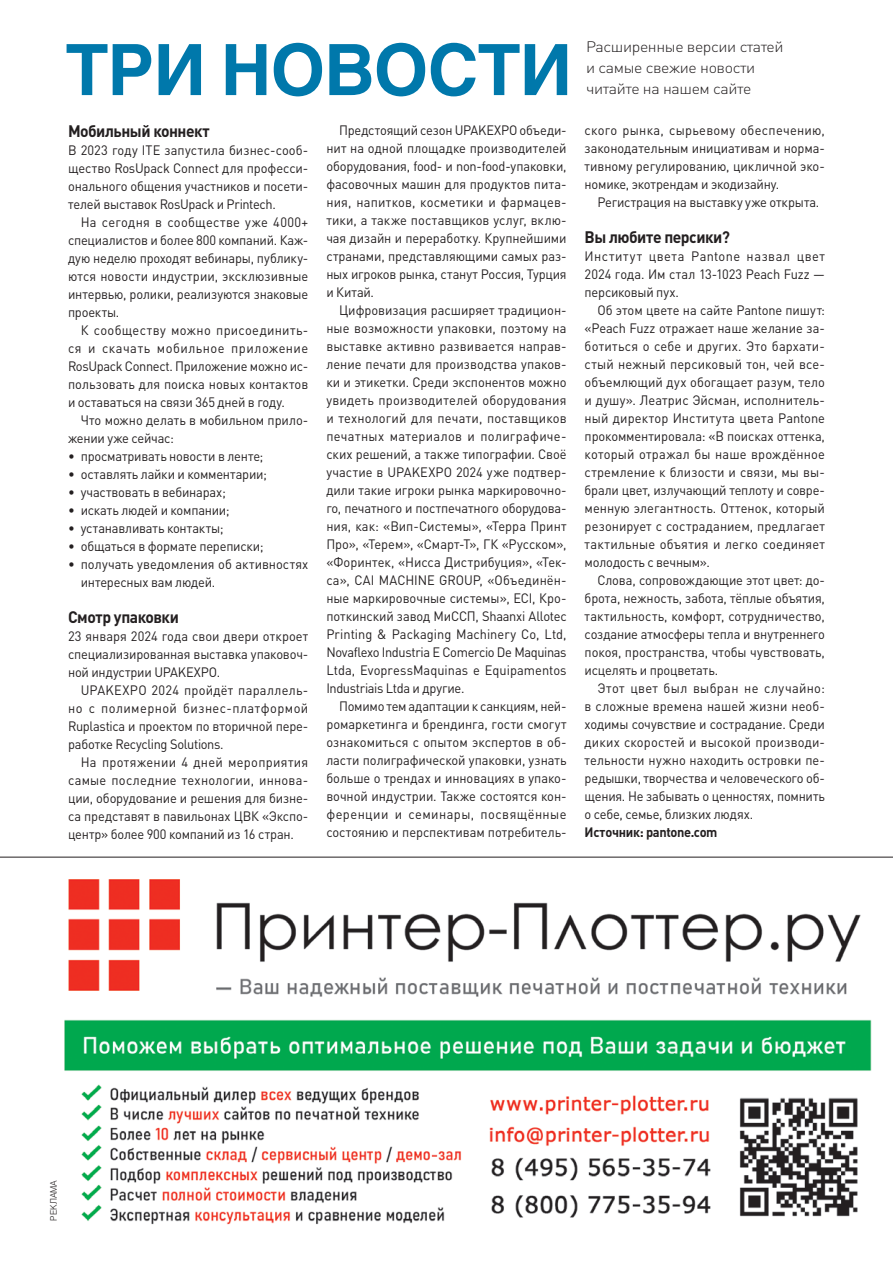
<style>
.page{position:relative;width:893px;height:1263px;background:#fff}
.page>*{position:absolute;margin:0;border:0;box-sizing:border-box;transform-origin:0 0}
.t1{font:700 70.2px "v Helios";letter-spacing:-.01em;color:#0078ab}
.Yellow{font:700 16.5px "DIN Pro";letter-spacing:-.03em;color:#231f20;scale:.95 1}
.t2{font:300 15px/21px "DIN Pro";letter-spacing:-.025em;color:#231f20;scale:1.06 1}
.Yellow-2{font:13.5px/18px "DIN Pro";letter-spacing:-.01em;color:#231f20;text-align:justify;scale:.95 1}
.Yellow-3{font:700 13.5px "DIN Pro";letter-spacing:-.025em;color:#231f20;scale:.95 1}
.Body_text_Itogo{font:300 9px "v Helios";color:#231f20;scale:.95 1}
</style>
<div class="page">
<img style="left:64px;top:879px;width:808px;height:346px">
<hr style="left:0;top:857px;width:893px;height:1px;background:#231f20">
<p class="t1" style="left:66px;top:29px;width:508px">ТРИ НОВОСТИ</p>
<p class="t2" style="left:586px;top:36px;width:188px">Расширенные версии статей и самые свежие новости читайте на нашем сайте</p>
<p class="Yellow" style="left:68px;top:120px;width:151px">Мобильный коннект</p>
<p class="Yellow-2" style="left:68px;top:141px;width:254px">В 2023 году ITE запустила бизнес-сооб&shy;щество RosUpack Connect для професси&shy;онального общения участников и посети&shy;телей выставок RosUpack и Printech.</p>
<p class="Yellow-2" style="left:68px;top:213px;width:254px;text-indent:13px">На сегодня в сообществе уже 4000+ специалистов и более 800 компаний. Каж&shy;дую неделю проходят вебинары, публику&shy;ются новости индустрии, эксклюзивные интервью, ролики, реализуются знаковые проекты.</p>
<p class="Yellow-2" style="left:68px;top:321px;width:254px;text-indent:13px">К сообществу можно присоединить&shy;ся и скачать мобильное приложение RosUpack Connect. Приложение можно ис&shy;пользовать для поиска новых контактов и оставаться на связи 365 дней в году.</p>
<p class="Yellow-2" style="left:68px;top:411px;width:254px;text-indent:13px">Что можно делать в мобильном прило&shy;жении уже сейчас:</p>
<p class="Yellow-2" style="left:68px;top:447px;width:207px">• просматривать новости в ленте;</p>
<p class="Yellow-2" style="left:68px;top:465px;width:211px">• оставлять лайки и комментарии;</p>
<p class="Yellow-2" style="left:68px;top:483px;width:168px">• участвовать в вебинарах;</p>
<p class="Yellow-2" style="left:68px;top:501px;width:172px">• искать людей и компании;</p>
<p class="Yellow-2" style="left:68px;top:519px;width:165px">• устанавливать контакты;</p>
<p class="Yellow-2" style="left:68px;top:537px;width:207px">• общаться в формате переписки;</p>
<p class="Yellow-2" style="left:81px;top:555px;width:241px;text-indent:-13px">• получать уведомления об активностях интересных вам людей.</p>
<p class="Yellow" style="left:68px;top:606px;width:118px">Смотр упаковки</p>
<p class="Yellow-2" style="left:68px;top:627px;width:254px">23 января 2024 года свои двери откроет специализированная выставка упаковоч&shy;ной индустрии UPAKEXPO.</p>
<p class="Yellow-2" style="left:68px;top:681px;width:254px;text-indent:13px">UPAKEXPO 2024 пройдёт параллель&shy;но с полимерной бизнес-платформой Ruplastica и проектом по вторичной пере&shy;работке Recycling Solutions.</p>
<p class="Yellow-2" style="left:68px;top:753px;width:254px;text-indent:13px">На протяжении 4 дней мероприятия самые последние технологии, иннова&shy;ции, оборудование и решения для бизне&shy;са представят в павильонах ЦВК «Экспо&shy;центр» более 900 компаний из 16 стран.</p>
<p class="Yellow-2" style="left:326px;top:121px;width:254px;text-indent:13px">Предстоящий сезон UPAKEXPO объеди&shy;нит на одной площадке производителей оборудования, food- и non-food-упаковки, фасовочных машин для продуктов пита&shy;ния, напитков, косметики и фармацев&shy;тики, а также поставщиков услуг, вклю&shy;чая дизайн и переработку. Крупнейшими странами, представляющими самых раз&shy;ных игроков рынка, станут Россия, Турция и Китай.</p>
<p class="Yellow-2" style="left:326px;top:301px;width:254px;text-indent:13px">Цифровизация расширяет традицион&shy;ные возможности упаковки, поэтому на выставке активно развивается направ&shy;ление печати для производства упаков&shy;ки и этикетки. Среди экспонентов можно увидеть производителей оборудования и технологий для печати, поставщиков печатных материалов и полиграфиче&shy;ских решений, а также типографии. Своё участие в UPAKEXPO 2024 уже подтвер&shy;дили такие игроки рынка маркировочно&shy;го, печатного и постпечатного оборудова&shy;ния, как: «Вип-Системы», «Терра Принт Про», «Терем», «Смарт-Т», ГК «Русском», «Форинтек, «Нисса Дистрибуция», «Тек&shy;са», CAI MACHINE GROUP, «Объединён&shy;ные маркировочные системы», ECI, Кро&shy;поткинский завод МиССП, Shaanxi Allotec Printing &amp; Packaging Machinery Co, Ltd, Novaflexo Industria E Comercio De Maquinas Ltda, EvopressMaquinas e Equipamentos Industriais Ltda и другие.</p>
<p class="Yellow-2" style="left:326px;top:697px;width:254px;text-indent:13px">Помимо тем адаптации к санкциям, ней&shy;ромаркетинга и брендинга, гости смогут ознакомиться с опытом экспертов в об&shy;ласти полиграфической упаковки, узнать больше о трендах и инновациях в упако&shy;вочной индустрии. Также состоятся кон&shy;ференции и семинары, посвящённые состоянию и перспективам потребитель-</p>
<p class="Yellow-2" style="left:585px;top:121px;width:254px">ского рынка, сырьевому обеспечению, законодательным инициативам и норма&shy;тивному регулированию, цикличной эко&shy;номике, экотрендам и экодизайну.</p>
<p class="Yellow-2" style="left:597px;top:193px;width:235px">Регистрация на выставку уже открыта.</p>
<p class="Yellow" style="left:585px;top:226px;width:154px">Вы любите персики?</p>
<p class="Yellow-2" style="left:585px;top:247px;width:254px">Институт цвета Pantone назвал цвет 2024 года. Им стал 13-1023 Peach Fuzz — персиковый пух.</p>
<p class="Yellow-2" style="left:585px;top:301px;width:254px;text-indent:13px">Об этом цвете на сайте Pantone пишут: «Peach Fuzz отражает наше желание за&shy;ботиться о себе и других. Это бархати&shy;стый нежный персиковый тон, чей все&shy;объемлющий дух обогащает разум, тело и душу». Леатрис Эйсман, исполнитель&shy;ный директор Института цвета Pantone прокомментировала: «В поисках оттенка, который отражал бы наше врождённое стремление к близости и связи, мы вы&shy;брали цвет, излучающий теплоту и совре&shy;менную элегантность. Оттенок, который резонирует с состраданием, предлагает тактильные объятия и легко соединяет молодость с вечным».</p>
<p class="Yellow-2" style="left:585px;top:571px;width:254px;text-indent:13px">Слова, сопровождающие этот цвет: до&shy;брота, нежность, забота, тёплые объятия, тактильность, комфорт, сотрудничество, создание атмосферы тепла и внутреннего покоя, пространства, чтобы чувствовать, исцелять и процветать.</p>
<p class="Yellow-2" style="left:585px;top:679px;width:254px;text-indent:13px">Этот цвет был выбран не случайно: в сложные времена нашей жизни необ&shy;ходимы сочувствие и сострадание. Среди диких скоростей и высокой производи&shy;тельности нужно находить островки пе&shy;редышки, творчества и человеческого об&shy;щения. Не забывать о ценностях, помнить о себе, семье, близких людях.</p>
<p class="Yellow-3" style="left:585px;top:823px;width:141px">Источник: pantone.com</p>
<p class="Body_text_Itogo" style="left:48px;top:1220px;width:44px;rotate:-90deg">РЕКЛАМА</p>
</div>
